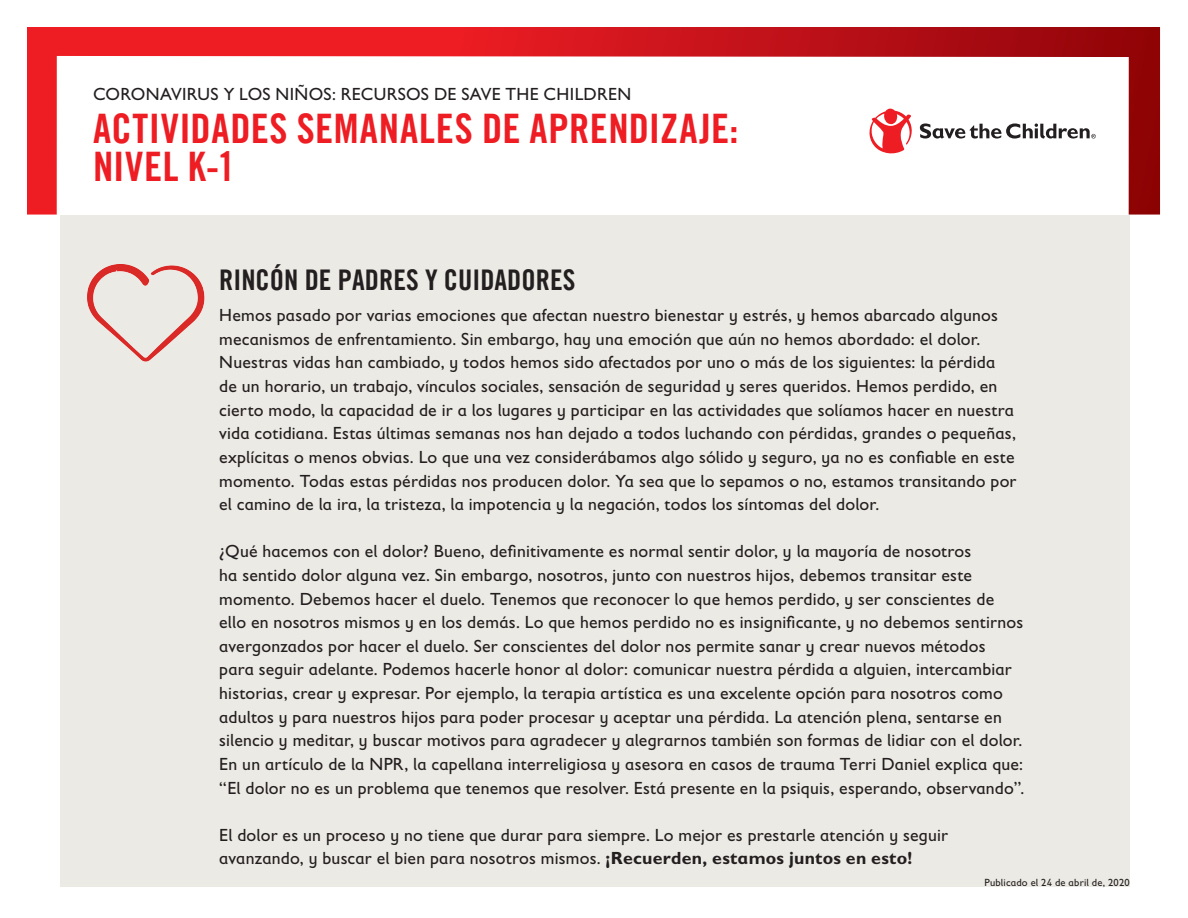
<style>
.page{position:relative;width:1188px;height:918px;background:#fff}
.page>*{position:absolute;margin:0;border:0;box-sizing:border-box;transform-origin:0 0}
.t1{font:40.8px/38.2px "Trade Gothic LT Com Bd Cn 20";letter-spacing:.015em;color:#ee1d23}
.t2{font:28.5px "Trade Gothic LT Com Bd Cn 20";color:#231f20}
.t3{font:17.7px/23.5px "Gill Sans Infant Std";letter-spacing:.01em;color:#231f20}
.t4{font:10.5px "Gill Sans Infant Std";letter-spacing:.02em;color:#231f20}
.s1{font-weight:700}
</style>
<div class="page">
<svg style="left:27px;top:27px;width:1133px;height:188px"></svg>
<svg style="left:869px;top:108px;width:44px;height:46px"></svg>
<svg style="left:920px;top:123px;width:176px;height:16px"></svg>
<div style="left:60px;top:215px;width:1069px;height:671px;background:#eceae4"></div>
<img style="left:87px;top:264px;width:118px;height:98px">
<p class="t3" style="left:93px;top:82px;width:540px">CORONAVIRUS Y LOS NIÑOS: RECURSOS DE SAVE THE CHILDREN</p>
<h1 class="t1" style="left:93px;top:109px;width:647px">ACTIVIDADES SEMANALES DE APRENDIZAJE:<br>NIVEL K-1</h1>
<h2 class="t2" style="left:219px;top:263px;width:358px">RINCÓN DE PADRES Y CUIDADORES</h2>
<p class="t3" style="left:219px;top:303px;width:799px">Hemos pasado por varias emociones que afectan nuestro bienestar y estrés, y hemos abarcado algunos mecanismos de enfrentamiento. Sin embargo, hay una emoción que aún no hemos abordado: el dolor.<br>Nuestras vidas han cambiado, y todos hemos sido afectados por uno o más de los siguientes: la pérdida de un horario, un trabajo, vínculos sociales, sensación de seguridad y seres queridos. Hemos perdido, en cierto modo, la capacidad de ir a los lugares y participar en las actividades que solíamos hacer en nuestra vida cotidiana. Estas últimas semanas nos han dejado a todos luchando con pérdidas, grandes o pequeñas, explícitas o menos obvias. Lo que una vez considerábamos algo sólido y seguro, ya no es confiable en este momento. Todas estas pérdidas nos producen dolor. Ya sea que lo sepamos o no, estamos transitando por el camino de la ira, la tristeza, la impotencia y la negación, todos los síntomas del dolor.</p>
<p class="t3" style="left:219px;top:540px;width:807px">¿Qué hacemos con el dolor? Bueno, definitivamente es normal sentir dolor, y la mayoría de nosotros<br>ha sentido dolor alguna vez. Sin embargo, nosotros, junto con nuestros hijos, debemos transitar este momento. Debemos hacer el duelo. Tenemos que reconocer lo que hemos perdido, y ser conscientes de ello en nosotros mismos y en los demás. Lo que hemos perdido no es insignificante, y no debemos sentirnos avergonzados por hacer el duelo. Ser conscientes del dolor nos permite sanar y crear nuevos métodos para seguir adelante. Podemos hacerle honor al dolor: comunicar nuestra pérdida a alguien, intercambiar historias, crear y expresar. Por ejemplo, la terapia artística es una excelente opción para nosotros como adultos y para nuestros hijos para poder procesar y aceptar una pérdida. La atención plena, sentarse en silencio y meditar, y buscar motivos para agradecer y alegrarnos también son formas de lidiar con el dolor.<br>En un artículo de la NPR, la capellana interreligiosa y asesora en casos de trauma Terri Daniel explica que: “El dolor no es un problema que tenemos que resolver. Está presente en la psiquis, esperando, observando”.</p>
<p class="t3" style="left:219px;top:823px;width:730px">El dolor es un proceso y no tiene que durar para siempre. Lo mejor es prestarle atención y seguir avanzando, y buscar el bien para nosotros mismos. <span class="s1">¡Recuerden, estamos juntos en esto!</span></p>
<p class="t4" style="left:984px;top:877px;width:147px">Publicado el 24 de abril de, 2020</p>
</div>
